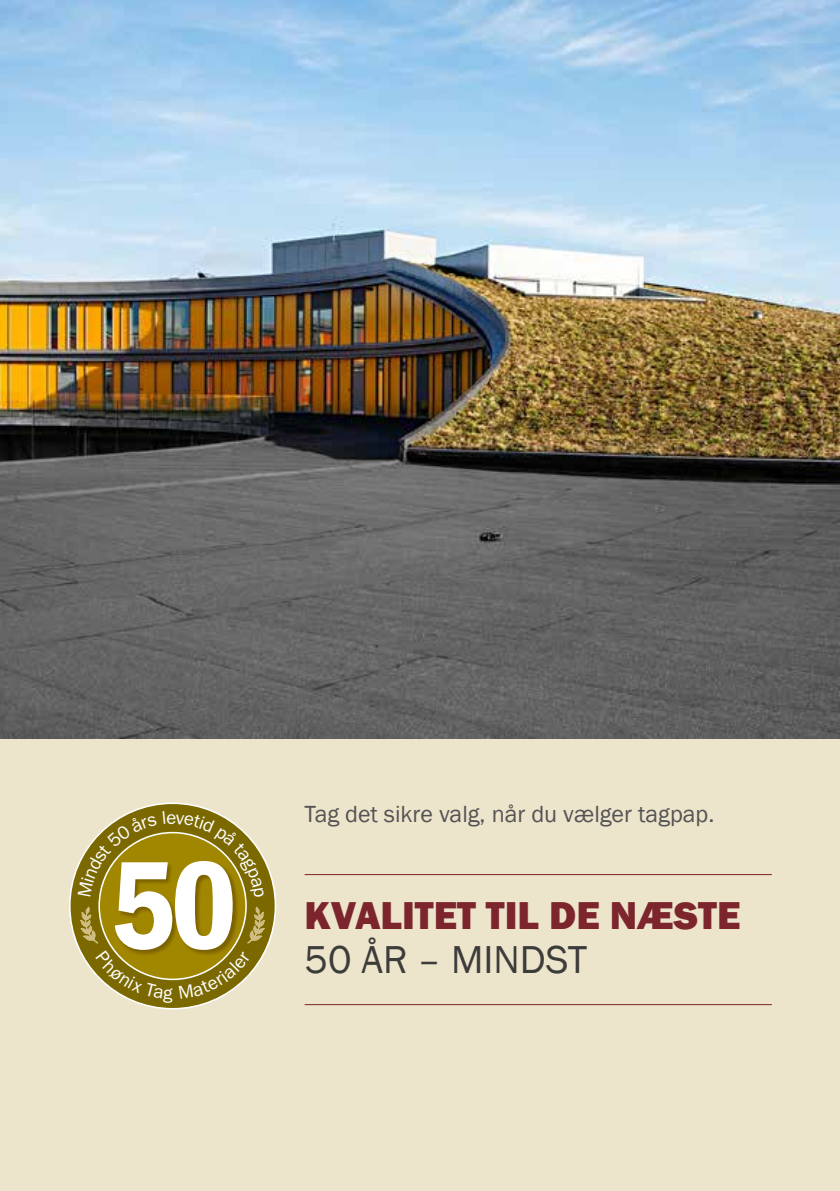
<style>
.page{position:relative;width:840px;height:1191px;background:#fff}
.page>*{position:absolute;margin:0;border:0;box-sizing:border-box;transform-origin:0 0}
.t1{font:600 condensed 129.4px "Franklin Gothic LT";color:#fff}
.t2{font:800 40px "Franklin Gothic";color:#7c252d}
.t3{font:40px "Franklin Gothic";color:#3c3c3b}
.t4{font:24px "Franklin Gothic";color:#555454}
</style>
<div class="page">
<div style="left:0;top:0;width:839px;height:1191px;background:#ede4cc"></div>
<img style="left:0;top:0;width:839px;height:738px">
<hr style="left:304px;top:874px;width:467px;height:1px;background:#7c252d">
<hr style="left:304px;top:1004px;width:467px;height:1px;background:#7c252d">
<div style="left:70px;top:803px;width:205px;height:205px;background:#7b6900;border-radius:50%"></div>
<div style="left:99px;top:832px;width:147px;height:147px;background:#a18700;border-radius:50%"></div>
<img style="left:109px;top:864px;width:131px;height:117px">
<svg style="left:80px;top:906px;width:18px;height:37px"></svg>
<svg style="left:247px;top:906px;width:18px;height:37px"></svg>
<svg style="left:95px;top:950px;width:78px;height:52px"></svg>
<svg style="left:179px;top:951px;width:72px;height:48px"></svg>
<svg style="left:78px;top:815px;width:79px;height:82px"></svg>
<svg style="left:163px;top:811px;width:101px;height:86px"></svg>
<h1 class="t1" style="left:110px;top:831px;width:128px">50</h1>
<p class="t4" style="left:304px;top:799px;width:411px">Tag det sikre valg, når du vælger tagpap.</p>
<h2 class="t2" style="left:304px;top:889px;width:437px">KVALITET TIL DE NÆSTE</h2>
<h2 class="t3" style="left:304px;top:934px;width:284px">50 ÅR – MINDST</h2>
</div>
